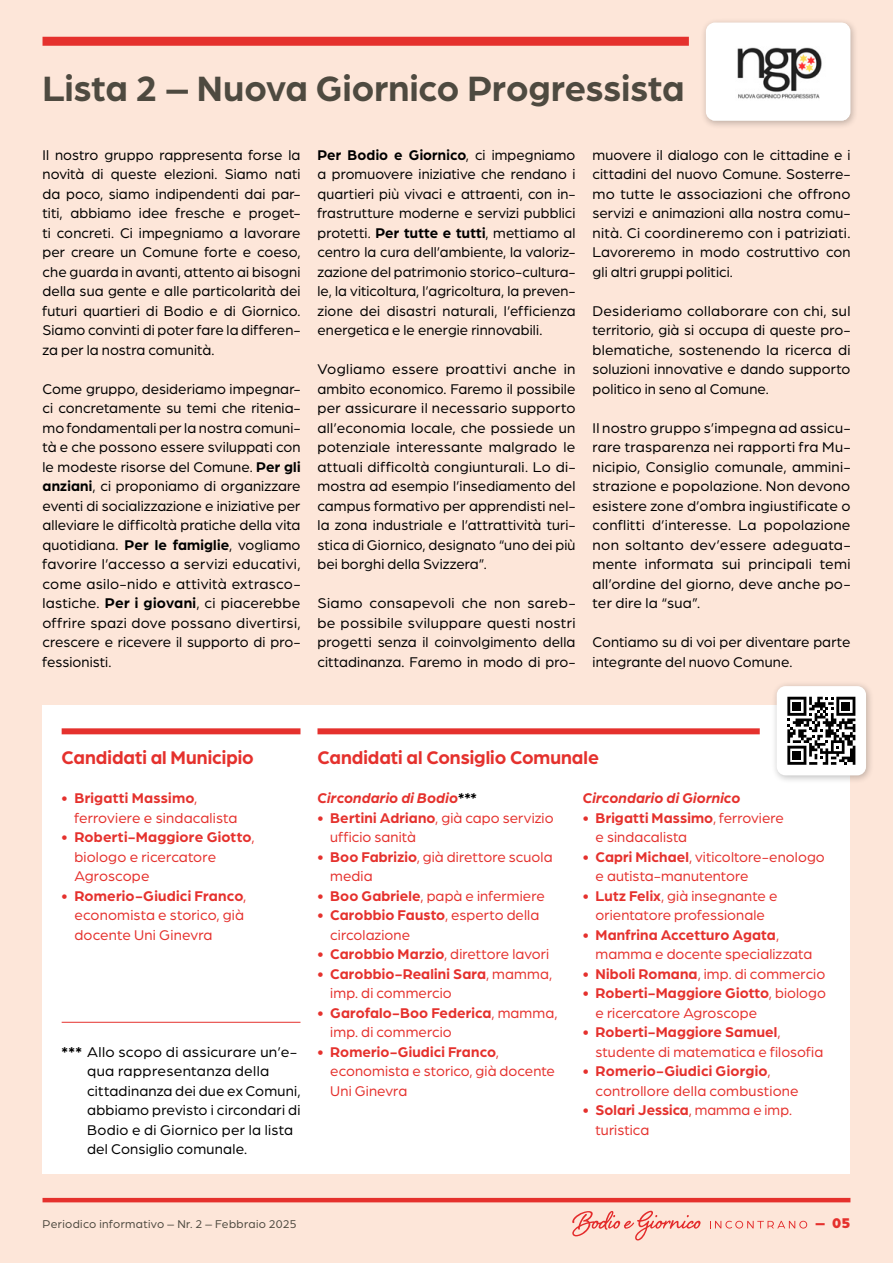
<style>
.page{position:relative;width:893px;height:1263px;background:#fde6d9}
.page>*{position:absolute;margin:0;border:0;box-sizing:border-box;transform-origin:0 0}
.t1{font:700 37.5px "Arboria";color:#4e4a40}
.t2{font:700 19.5px "Arboria";color:#e5312d}
.t3{font:15px/19.5px "Arboria";letter-spacing:.01em;color:#000;text-align:justify}
.t4{font:15px/19.5px "Arboria";letter-spacing:.005em;color:#e5312d}
.t5{font:italic 700 15px "Arboria";letter-spacing:.005em;color:#e5312d}
.t6{font:900 15px "Arboria";color:#e5312d}
.t7{font:12px "Arboria";letter-spacing:.025em;color:#4e4a40}
.s1{font-weight:700}
.s2{color:#000}
</style>
<div class="page">
<div style="left:43px;top:37px;width:646px;height:9px;background:#e5312d"></div>
<div style="left:43px;top:706px;width:807px;height:468px;background:#fff"></div>
<div style="left:62px;top:728px;width:238px;height:6px;background:#e5312d"></div>
<div style="left:317px;top:728px;width:443px;height:6px;background:#e5312d"></div>
<hr style="left:62px;top:1022px;width:238px;height:1px;background:#e5312d">
<hr style="left:43px;top:1198px;width:807px;height:4px;background:#e5312d">
<svg style="left:572px;top:1211px;width:128px;height:29px"></svg>
<svg style="left:710px;top:1221px;width:97px;height:7px"></svg>
<div style="left:700px;top:17px;width:159px;height:113px;background:#000;opacity:.25"></div>
<div style="left:706px;top:23px;width:144px;height:98px;background:#fff;border-radius:9px"></div>
<img style="left:712px;top:23px;width:135px;height:98px">
<div style="left:771px;top:680px;width:103px;height:104px;background:#000;opacity:.25"></div>
<div style="left:777px;top:686px;width:89px;height:89px;background:#fff;border-radius:9px"></div>
<svg style="left:787px;top:697px;width:68px;height:68px"></svg>
<div style="left:793px;top:702px;width:8px;height:8px;background:#000"></div>
<div style="left:842px;top:702px;width:8px;height:8px;background:#000"></div>
<div style="left:793px;top:751px;width:8px;height:8px;background:#000"></div>
<h1 class="t1" style="left:43px;top:63px;width:643px">Lista 2 – Nuova Giornico Progressista</h1>
<p class="t3" style="left:43px;top:144px;width:259px">Il nostro gruppo rappresenta forse la novità di queste elezioni. Siamo nati da poco, siamo indipendenti dai par&shy;titi, abbiamo idee fresche e proget&shy;ti concreti. Ci impegniamo a lavorare per creare un Comune forte e coeso, che guarda in avanti, attento ai bisogni della sua gente e alle particolarità dei futuri quartieri di Bodio e di Giornico.<br>Siamo convinti di poter fare la differen&shy;za per la nostra comunità.</p>
<p class="t3" style="left:43px;top:378px;width:259px">Come gruppo, desideriamo impegnar&shy;ci concretamente su temi che ritenia&shy;mo fondamentali per la nostra comuni&shy;tà e che possono essere sviluppati con le modeste risorse del Comune. <span class="s1">Per gli anziani</span>, ci proponiamo di organizzare eventi di socializzazione e iniziative per alleviare le difficoltà pratiche della vita quotidiana. <span class="s1">Per le famiglie</span>, vogliamo favorire l’accesso a servizi educativi, come asilo-nido e attività extrasco&shy;lastiche. <span class="s1">Per i giovani</span>, ci piacerebbe offrire spazi dove possano divertirsi, crescere e ricevere il supporto di pro&shy;fessionisti.</p>
<p class="t3" style="left:317px;top:144px;width:259px"><span class="s1">Per Bodio e Giornico</span>, ci impegniamo a promuovere iniziative che rendano i quartieri più vivaci e attraenti, con in&shy;frastrutture moderne e servizi pubblici protetti. <span class="s1">Per tutte e tutti</span>, mettiamo al centro la cura dell’ambiente, la valoriz&shy;zazione del patrimonio storico-cultura&shy;le, la viticoltura, l’agricoltura, la preven&shy;zione dei disastri naturali, l’efficienza energetica e le energie rinnovabili.</p>
<p class="t3" style="left:317px;top:359px;width:259px">Vogliamo essere proattivi anche in ambito economico. Faremo il possibile per assicurare il necessario supporto all’economia locale, che possiede un potenziale interessante malgrado le attuali difficoltà congiunturali. Lo di&shy;mostra ad esempio l’insediamento del campus formativo per apprendisti nel&shy;la zona industriale e l’attrattività turi&shy;stica di Giornico, designato “uno dei più bei borghi della Svizzera”.</p>
<p class="t3" style="left:317px;top:593px;width:259px">Siamo consapevoli che non sareb&shy;be possibile sviluppare questi nostri progetti senza il coinvolgimento della cittadinanza. Faremo in modo di pro-</p>
<p class="t3" style="left:592px;top:144px;width:259px">muovere il dialogo con le cittadine e i cittadini del nuovo Comune. Sosterre&shy;mo tutte le associazioni che offrono servizi e animazioni alla nostra comu&shy;nità. Ci coordineremo con i patriziati.<br>Lavoreremo in modo costruttivo con gli altri gruppi politici.</p>
<p class="t3" style="left:592px;top:300px;width:259px">Desideriamo collaborare con chi, sul territorio, già si occupa di queste pro&shy;blematiche, sostenendo la ricerca di soluzioni innovative e dando supporto politico in seno al Comune.</p>
<p class="t3" style="left:592px;top:417px;width:259px">Il nostro gruppo s’impegna ad assicu&shy;rare trasparenza nei rapporti fra Mu&shy;nicipio, Consiglio comunale, ammini&shy;strazione e popolazione. Non devono esistere zone d’ombra ingiustificate o conflitti d’interesse. La popolazione non soltanto dev’essere adeguata&shy;mente informata sui principali temi all’ordine del giorno, deve anche po&shy;ter dire la “sua”.</p>
<p class="t3" style="left:592px;top:632px;width:259px">Contiamo su di voi per diventare parte integrante del nuovo Comune.</p>
<h2 class="t2" style="left:62px;top:744px;width:194px">Candidati al Municipio</h2>
<h2 class="t2" style="left:317px;top:744px;width:283px">Candidati al Consiglio Comunale</h2>
<p class="t4" style="left:74px;top:788px;width:165px;text-indent:-13px"><span class="s1">• Brigatti Massimo</span>, ferroviere e sindacalista</p>
<p class="t4" style="left:74px;top:827px;width:181px;text-indent:-13px"><span class="s1">• Roberti-Maggiore Giotto</span>, biologo e ricercatore<br>Agroscope</p>
<p class="t4" style="left:74px;top:885px;width:173px;text-indent:-13px"><span class="s1">• Romerio-Giudici Franco</span>, economista e storico, già docente Uni Ginevra</p>
<p class="t5" style="left:317px;top:788px;width:161px">Circondario di Bodio<span class="s2">***</span></p>
<p class="t4" style="left:330px;top:807px;width:225px;text-indent:-13px"><span class="s1">• Bertini Adriano</span>, già capo servizio ufficio sanità</p>
<p class="t4" style="left:330px;top:846px;width:224px;text-indent:-13px"><span class="s1">• Boo Fabrizio</span>, già direttore scuola media</p>
<p class="t4" style="left:317px;top:885px;width:229px"><span class="s1">• Boo Gabriele</span>, papà e infermiere</p>
<p class="t4" style="left:330px;top:905px;width:211px;text-indent:-13px"><span class="s1">• Carobbio Fausto</span>, esperto della circolazione</p>
<p class="t4" style="left:317px;top:944px;width:233px"><span class="s1">• Carobbio Marzio</span>, direttore lavori</p>
<p class="t4" style="left:330px;top:963px;width:223px;text-indent:-13px"><span class="s1">• Carobbio-Realini Sara</span>, mamma, imp. di commercio</p>
<p class="t4" style="left:330px;top:1002px;width:229px;text-indent:-13px"><span class="s1">• Garofalo-Boo Federica</span>, mamma, imp. di commercio</p>
<p class="t4" style="left:330px;top:1041px;width:226px;text-indent:-13px"><span class="s1">• Romerio-Giudici Franco</span>, economista e storico, già docente<br>Uni Ginevra</p>
<p class="t5" style="left:583px;top:788px;width:159px">Circondario di Giornico</p>
<p class="t4" style="left:595px;top:807px;width:190px;text-indent:-13px"><span class="s1">• Brigatti Massimo</span>, ferroviere e sindacalista</p>
<p class="t4" style="left:595px;top:846px;width:231px;text-indent:-13px"><span class="s1">• Capri Michael</span>, viticoltore-enologo e autista-manutentore</p>
<p class="t4" style="left:583px;top:885px;width:196px;text-align:center"><span class="s1">• Lutz Felix</span>, già insegnante e orientatore professionale</p>
<p class="t4" style="left:595px;top:924px;width:218px;text-indent:-13px"><span class="s1">• Manfrina Accetturo Agata</span>, mamma e docente specializzata</p>
<p class="t4" style="left:583px;top:963px;width:244px"><span class="s1">• Niboli Romana</span>, imp. di commercio</p>
<p class="t4" style="left:595px;top:983px;width:232px;text-indent:-13px"><span class="s1">• Roberti-Maggiore Giotto</span>, biologo e ricercatore Agroscope</p>
<p class="t4" style="left:595px;top:1022px;width:229px;text-indent:-13px"><span class="s1">• Roberti-Maggiore Samuel</span>, studente di matematica e filosofia</p>
<p class="t4" style="left:595px;top:1061px;width:205px;text-indent:-13px"><span class="s1">• Romerio-Giudici Giorgio</span>, controllore della combustione</p>
<p class="t4" style="left:595px;top:1100px;width:198px;text-indent:-13px"><span class="s1">• Solari Jessica</span>, mamma e imp. turistica</p>
<p class="t3" style="left:87px;top:1041px;width:215px;text-align:left;text-indent:-26px"><span class="s1">***</span> Allo scopo di assicurare un’e&shy;qua rappresentanza della cittadinanza dei due ex Comuni, abbiamo previsto i circondari di<br>Bodio e di Giornico per la lista del Consiglio comunale.</p>
<p class="t7" style="left:43px;top:1216px;width:256px">Periodico informativo – Nr. 2 – Febbraio 2025</p>
<p class="t6" style="left:815px;top:1212px;width:36px">– 05</p>
</div>
